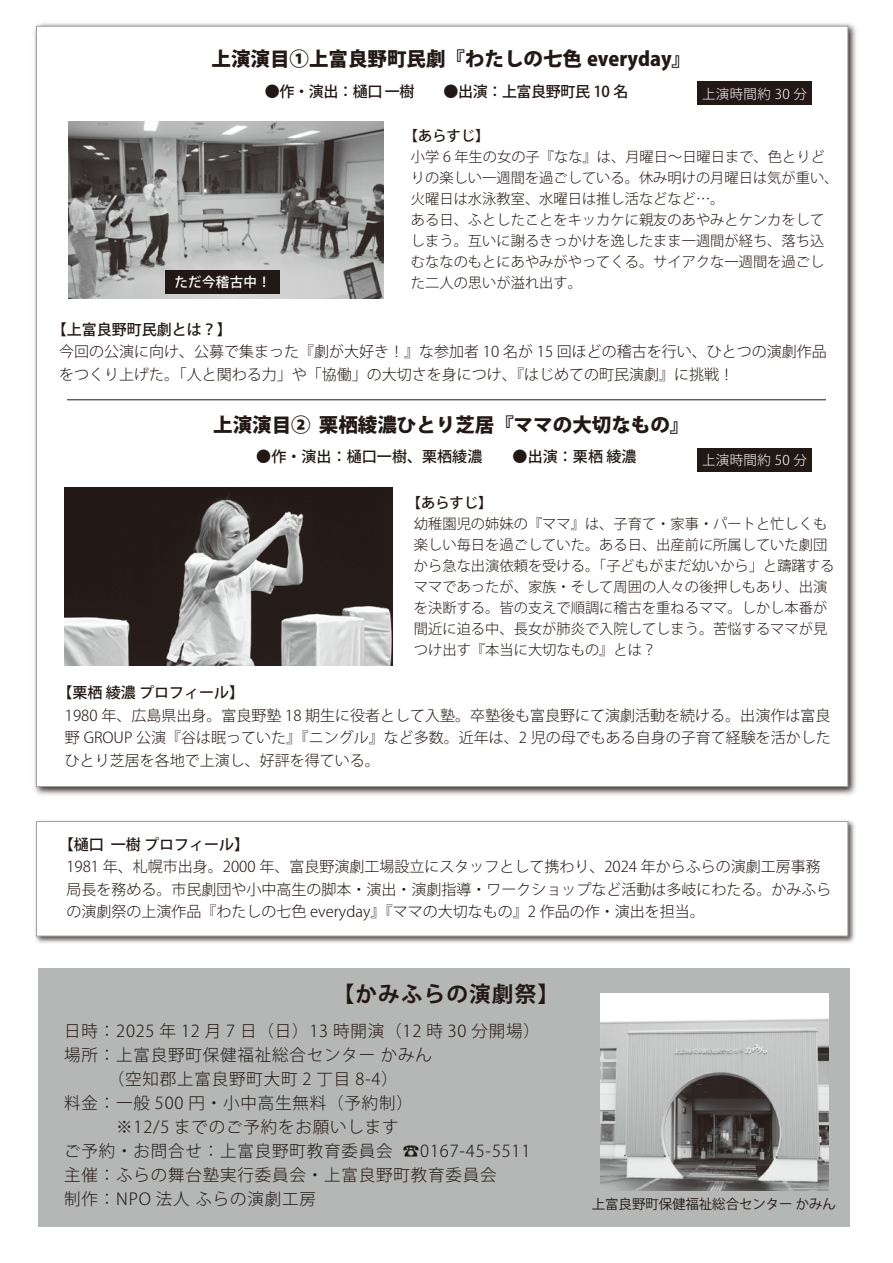
<style>
.page{position:relative;width:893px;height:1263px;background:#fff}
.page>*{position:absolute;margin:0;border:0;box-sizing:border-box;transform-origin:0 0}
.t1{font:700 21.6px "Koz Go Pro";letter-spacing:.05em;color:#221815}
.t2{font:800 19.5px "Koz Go Pro";color:#221815}
.t3{font:300 16.5px/24px "Koz Go Pro";letter-spacing:.05em;color:#221815}
.t4{font:300 15px/22.5px "Koz Go Pro";color:#221815}
.t5{font:500 15px "Koz Go Pro";color:#221815}
.t6{font:500 15px "Koz Go Pro";letter-spacing:-.025em;color:#221815}
.t7{font:300 14.25px/21px "Koz Go Pro";color:#221815}
.t8{font:500 14.25px "Koz Go Pro";color:#221815}
.t9{font:13.5px "Koz Go Pro";letter-spacing:-.005em;color:#221815}
.t10{font:300 13.5px "Koz Go Pro";letter-spacing:.025em;color:#fff}
.t11{font:500 13.5px "Koz Go Pro";letter-spacing:.025em;color:#fff}
</style>
<div class="page">
<img style="left:34px;top:23px;width:822px;height:772px">
<div style="left:36px;top:26px;width:812px;height:761px;background:#fff;border:1px solid #9fa0a0"></div>
<img style="left:35px;top:820px;width:820px;height:123px">
<div style="left:36px;top:821px;width:812px;height:115px;background:#fff;border:1px solid #9fa0a0"></div>
<div style="left:38px;top:969px;width:811px;height:258px;background:#b5b6b6"></div>
<img style="left:68px;top:122px;width:316px;height:177px">
<img style="left:64px;top:487px;width:328px;height:178px">
<div style="left:697px;top:82px;width:114px;height:23px;background:#221815"></div>
<div style="left:165px;top:270px;width:114px;height:23px;background:#221815"></div>
<div style="left:697px;top:448px;width:114px;height:24px;background:#221815"></div>
<hr style="left:67px;top:399px;width:759px;height:1px;background:#221815">
<img style="left:600px;top:993px;width:228px;height:197px">
<h2 class="t2" style="left:212px;top:46px;width:481px">上演演目①上富良野町民劇『わたしの七色 everyday』</h2>
<p class="t6" style="left:265px;top:81px;width:365px">●作・演出：樋口 一樹　　●出演：上富良野町民 10 名</p>
<p class="t10" style="left:702px;top:85px;width:106px">上演時間約 30 分</p>
<p class="t11" style="left:174px;top:273px;width:98px">ただ今稽古中！</p>
<p class="t8" style="left:404px;top:126px;width:87px">【あらすじ】</p>
<p class="t7" style="left:411px;top:146px;width:429px">小学 6 年生の女の子『なな』は、月曜日～日曜日まで、色とりどりの楽しい一週間を過ごしている。休み明けの月曜日は気が重い、火曜日は水泳教室、水曜日は推し活などなど…。<br>ある日、ふとしたことをキッカケに親友のあやみとケンカをしてしまう。互いに謝るきっかけを逸したまま一週間が経ち、落ち込むななのもとにあやみがやってくる。サイアクな一週間を過ごした二人の思いが溢れ出す。</p>
<p class="t5" style="left:52px;top:320px;width:182px">【上富良野町民劇とは？】</p>
<p class="t4" style="left:59px;top:341px;width:769px">今回の公演に向け、公募で集まった『劇が大好き！』な参加者 10 名が 15 回ほどの稽古を行い、ひとつの演劇作品をつくり上げた。「人と関わる力」や「協働」の大切さを身につけ、『はじめての町民演劇』に挑戦！</p>
<h2 class="t2" style="left:213px;top:412px;width:478px">上演演目② 栗栖綾濃ひとり芝居『ママの大切なもの』</h2>
<p class="t5" style="left:256px;top:447px;width:382px">●作・演出：樋口一樹、栗栖綾濃　　●出演：栗栖 綾濃</p>
<p class="t10" style="left:702px;top:451px;width:106px">上演時間約 50 分</p>
<p class="t8" style="left:407px;top:494px;width:87px">【あらすじ】</p>
<p class="t7" style="left:414px;top:513px;width:422px">幼稚園児の姉妹の『ママ』は、子育て・家事・パートと忙しくも楽しい毎日を過ごしていた。ある日、出産前に所属していた劇団から急な出演依頼を受ける。「子どもがまだ幼いから」と躊躇するママであったが、家族・そして周囲の人々の後押しもあり、出演を決断する。皆の支えで順調に稽古を重ねるママ。しかし本番が間近に迫る中、長女が肺炎で入院してしまう。苦悩するママが見つけ出す『本当に大切なもの』とは？</p>
<p class="t5" style="left:57px;top:683px;width:188px">【栗栖 綾濃 プロフィール】</p>
<p class="t4" style="left:65px;top:704px;width:767px;text-align:justify">1980 年、広島県出身。富良野塾 18 期生に役者として入塾。卒塾後も富良野にて演劇活動を続ける。出演作は富良野 GROUP 公演『谷は眠っていた』『ニングル』など多数。近年は、2 児の母でもある自身の子育て経験を活かしたひとり芝居を各地で上演し、好評を得ている。</p>
<p class="t5" style="left:59px;top:835px;width:192px">【樋口 一樹 プロフィール】</p>
<p class="t4" style="left:66px;top:856px;width:767px">1981 年、札幌市出身。2000 年、富良野演劇工場設立にスタッフとして携わり、2024 年からふらの演劇工房事務局長を務める。市民劇団や小中高生の脚本・演出・演劇指導・ワークショップなど活動は多岐にわたる。かみふらの演劇祭の上演作品『わたしの七色 everyday』『ママの大切なもの』2 作品の作・演出を担当。</p>
<h1 class="t1" style="left:333px;top:980px;width:228px">【かみふらの演劇祭】</h1>
<p class="t3" style="left:64px;top:1019px;width:477px">日時：2025 年 12 月 7 日（日）13 時開演（12 時 30 分開場）場所：上富良野町保健福祉総合センター かみん<br>　　　（空知郡上富良野町大町 2 丁目 8-4）<br>料金：一般 500 円・小中高生無料（予約制）<br>　　　※12/5 までのご予約をお願いします<br>ご予約・お問合せ：上富良野町教育委員会 ☎0167-45-5511主催：ふらの舞台塾実行委員会・上富良野町教育委員会<br>制作：NPO 法人 ふらの演劇工房</p>
<p class="t9" style="left:592px;top:1196px;width:245px">上富良野町保健福祉総合センター かみん</p>
</div>
